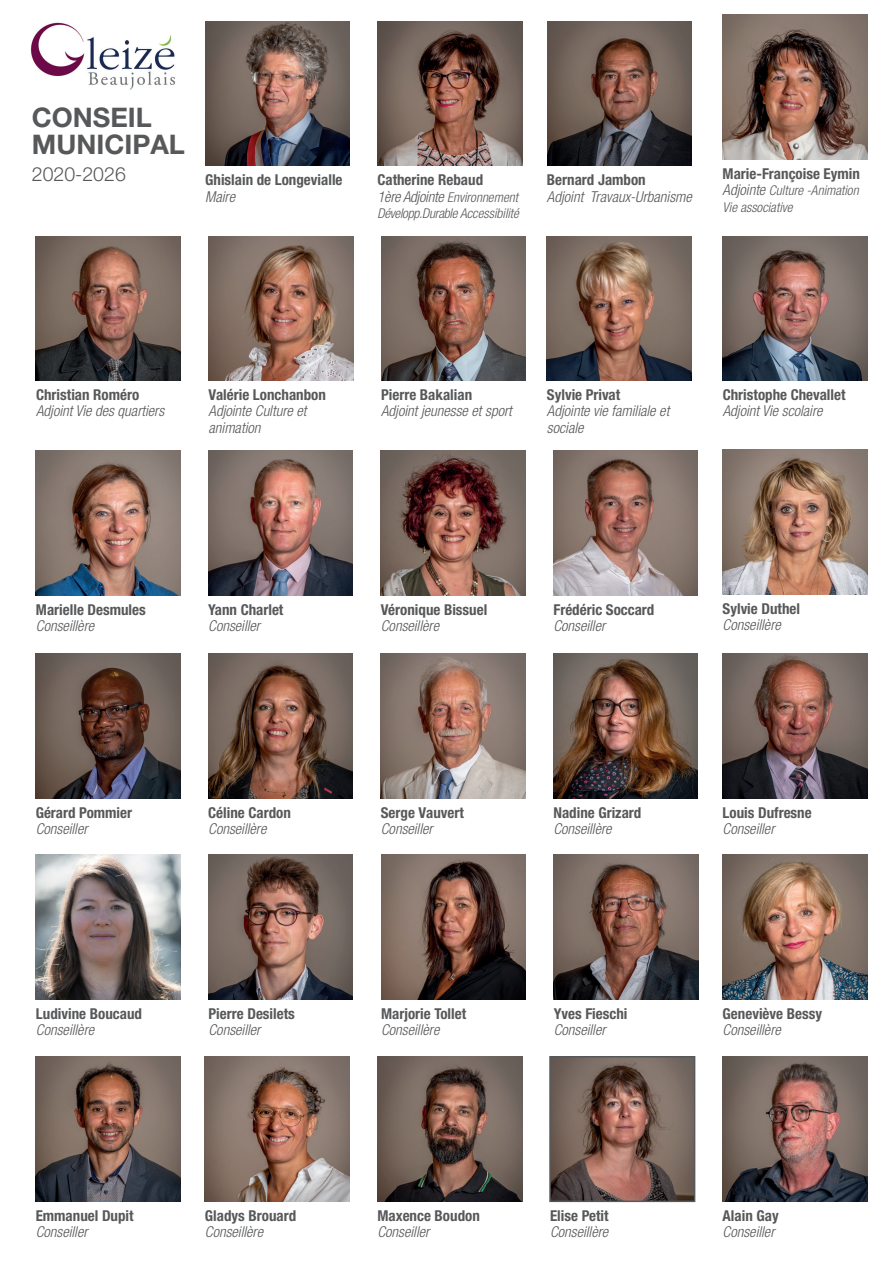
<style>
.page{position:relative;width:893px;height:1263px;background:#fff}
.page>*{position:absolute;margin:0;border:0;box-sizing:border-box;transform-origin:0 0}
.t1{font:700 27px/27px "Helvetica Neue LT Pro";color:#57585a}
.t2{font:300 19.5px "Helvetica Neue LT Pro";color:#57585a}
.t3{font:700 condensed 15px "Helvetica Neue LT Pro";color:#57585a}
.t4{font:italic 300 condensed 15px/16.5px "Helvetica Neue LT Pro";color:#57585a}
.t5{font:italic 300 condensed 13.5px/16.5px "Helvetica Neue LT Pro";color:#57585a}
.s1{font-size:15px}
</style>
<div class="page">
<img style="left:723px;top:654px;width:144px;height:144px">
<img style="left:209px;top:855px;width:144px;height:144px">
<img style="left:381px;top:855px;width:145px;height:144px">
<img style="left:554px;top:855px;width:144px;height:144px">
<img style="left:723px;top:450px;width:144px;height:144px">
<img style="left:36px;top:654px;width:144px;height:144px">
<img style="left:208px;top:654px;width:145px;height:144px">
<img style="left:381px;top:654px;width:144px;height:144px">
<img style="left:553px;top:654px;width:145px;height:144px">
<img style="left:547px;top:236px;width:144px;height:145px">
<img style="left:36px;top:451px;width:145px;height:144px">
<img style="left:208px;top:451px;width:145px;height:144px">
<img style="left:381px;top:451px;width:144px;height:144px">
<img style="left:553px;top:451px;width:145px;height:144px">
<img style="left:723px;top:855px;width:144px;height:144px">
<img style="left:205px;top:1057px;width:144px;height:144px">
<img style="left:377px;top:1057px;width:145px;height:144px">
<img style="left:552px;top:1059px;width:140px;height:140px">
<div style="left:549px;top:1056px;width:146px;height:146px;border:2px solid #57585a"></div>
<img style="left:723px;top:1057px;width:144px;height:144px">
<img style="left:36px;top:1057px;width:144px;height:144px">
<img style="left:723px;top:15px;width:144px;height:144px">
<img style="left:723px;top:236px;width:144px;height:145px">
<img style="left:36px;top:236px;width:145px;height:145px">
<img style="left:209px;top:236px;width:144px;height:145px">
<img style="left:381px;top:236px;width:145px;height:145px">
<img style="left:377px;top:21px;width:145px;height:145px">
<img style="left:547px;top:21px;width:145px;height:145px">
<img style="left:205px;top:21px;width:145px;height:145px">
<img style="left:30px;top:22px;width:145px;height:68px">
<img style="left:36px;top:855px;width:145px;height:144px">
<h1 class="t1" style="left:32px;top:104px;width:154px">CONSEIL<br>MUNICIPAL</h1>
<h2 class="t2" style="left:32px;top:163px;width:95px">2020-2026</h2>
<p class="t3" style="left:205px;top:171px;width:139px">Ghislain de Longevialle</p>
<p class="t4" style="left:205px;top:188px;width:32px">Maire</p>
<p class="t3" style="left:377px;top:171px;width:107px">Catherine Rebaud</p>
<p class="t5" style="left:377px;top:189px;width:143px"><span class="s1">1ère Adjointe</span> Environnement<br>Développ.Durable Accessibilité</p>
<p class="t3" style="left:547px;top:171px;width:100px">Bernard Jambon</p>
<p class="t4" style="left:547px;top:188px;width:146px">Adjoint Travaux-Urbanisme</p>
<p class="t3" style="left:723px;top:164px;width:139px">Marie-Françoise Eymin</p>
<p class="t5" style="left:723px;top:182px;width:138px"><span class="s1">Adjointe</span> Culture -Animation<br>Vie associative</p>
<p class="t3" style="left:36px;top:385px;width:105px">Christian Roméro</p>
<p class="t4" style="left:36px;top:403px;width:130px">Adjoint Vie des quartiers</p>
<p class="t3" style="left:209px;top:385px;width:119px">Valérie Lonchanbon</p>
<p class="t4" style="left:209px;top:403px;width:99px">Adjointe Culture et animation</p>
<p class="t3" style="left:381px;top:385px;width:93px">Pierre Bakalian</p>
<p class="t4" style="left:381px;top:403px;width:132px">Adjoint jeunesse et sport</p>
<p class="t3" style="left:547px;top:385px;width:75px">Sylvie Privat</p>
<p class="t4" style="left:547px;top:403px;width:124px">Adjointe vie familiale et sociale</p>
<p class="t3" style="left:723px;top:385px;width:124px">Christophe Chevallet</p>
<p class="t4" style="left:723px;top:403px;width:101px">Adjoint Vie scolaire</p>
<p class="t3" style="left:36px;top:600px;width:111px">Marielle Desmules</p>
<p class="t4" style="left:36px;top:618px;width:60px">Conseillère</p>
<p class="t3" style="left:208px;top:600px;width:77px">Yann Charlet</p>
<p class="t4" style="left:208px;top:618px;width:53px">Conseiller</p>
<p class="t3" style="left:381px;top:600px;width:108px">Véronique Bissuel</p>
<p class="t4" style="left:381px;top:618px;width:60px">Conseillère</p>
<p class="t3" style="left:553px;top:600px;width:103px">Frédéric Soccard</p>
<p class="t4" style="left:553px;top:618px;width:53px">Conseiller</p>
<p class="t3" style="left:723px;top:599px;width:79px">Sylvie Duthel</p>
<p class="t4" style="left:723px;top:617px;width:60px">Conseillère</p>
<p class="t3" style="left:36px;top:803px;width:98px">Gérard Pommier</p>
<p class="t4" style="left:36px;top:821px;width:53px">Conseiller</p>
<p class="t3" style="left:208px;top:803px;width:84px">Céline Cardon</p>
<p class="t4" style="left:208px;top:821px;width:60px">Conseillère</p>
<p class="t3" style="left:381px;top:803px;width:85px">Serge Vauvert</p>
<p class="t4" style="left:381px;top:821px;width:53px">Conseiller</p>
<p class="t3" style="left:553px;top:803px;width:90px">Nadine Grizard</p>
<p class="t4" style="left:553px;top:821px;width:60px">Conseillère</p>
<p class="t3" style="left:723px;top:803px;width:91px">Louis Dufresne</p>
<p class="t4" style="left:723px;top:821px;width:53px">Conseiller</p>
<p class="t3" style="left:36px;top:1004px;width:108px">Ludivine Boucaud</p>
<p class="t4" style="left:36px;top:1022px;width:60px">Conseillère</p>
<p class="t3" style="left:209px;top:1004px;width:88px">Pierre Desilets</p>
<p class="t4" style="left:209px;top:1022px;width:53px">Conseiller</p>
<p class="t3" style="left:381px;top:1004px;width:87px">Marjorie Tollet</p>
<p class="t4" style="left:381px;top:1022px;width:60px">Conseillère</p>
<p class="t3" style="left:554px;top:1004px;width:75px">Yves Fieschi</p>
<p class="t4" style="left:554px;top:1022px;width:53px">Conseiller</p>
<p class="t3" style="left:723px;top:1004px;width:101px">Geneviève Bessy</p>
<p class="t4" style="left:723px;top:1022px;width:60px">Conseillère</p>
<p class="t3" style="left:36px;top:1206px;width:99px">Emmanuel Dupit</p>
<p class="t4" style="left:36px;top:1224px;width:53px">Conseiller</p>
<p class="t3" style="left:205px;top:1206px;width:93px">Gladys Brouard</p>
<p class="t4" style="left:205px;top:1224px;width:60px">Conseillère</p>
<p class="t3" style="left:377px;top:1206px;width:104px">Maxence Boudon</p>
<p class="t4" style="left:377px;top:1224px;width:53px">Conseiller</p>
<p class="t3" style="left:550px;top:1206px;width:60px">Elise Petit</p>
<p class="t4" style="left:550px;top:1224px;width:60px">Conseillère</p>
<p class="t3" style="left:723px;top:1206px;width:58px">Alain Gay</p>
<p class="t4" style="left:723px;top:1224px;width:53px">Conseiller</p>
</div>
